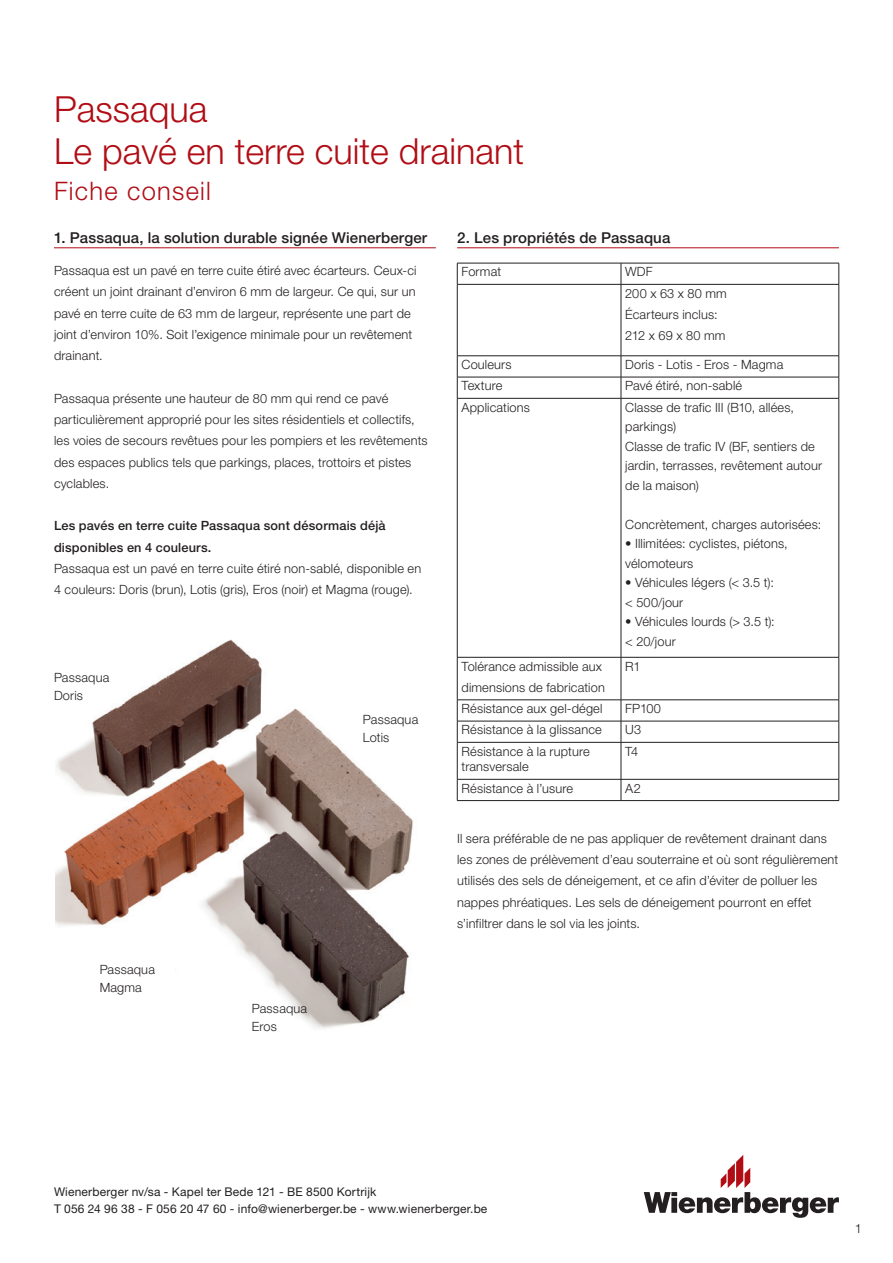
<style>
.page{position:relative;width:893px;height:1263px;background:#fff}
.page>*{position:absolute;margin:0;border:0;box-sizing:border-box;transform-origin:0 0}
.t1{font:300 36px/42px "Helvetica Neue LT Std";color:#b00d15}
.t2{font:300 25.5px "Helvetica Neue LT Std";letter-spacing:.05em;color:#b00d15}
.t3{font:500 15px "Helvetica Neue LT Std";letter-spacing:.01em;color:#231f20}
.t4{font:300 12.75px/21.3px "Helvetica Neue LT Std";letter-spacing:.015em;color:#231f20}
.t5{font:500 12.75px/21.3px "Helvetica Neue LT Std";letter-spacing:.015em;color:#231f20}
.t6{font:12px/16.5px "Helvetica Neue LT Std";letter-spacing:.015em;color:#231f20}
</style>
<div class="page">
<svg style="left:644px;top:1155px;width:195px;height:63px"></svg>
<hr style="left:54px;top:248px;width:382px;height:1px;background:#b00d15">
<img style="left:55px;top:639px;width:358px;height:390px">
<hr style="left:457px;top:248px;width:382px;height:1px;background:#b00d15">
<svg style="left:621px;top:264px;width:1px;height:20px"></svg>
<hr style="left:621px;top:284px;width:1px;height:72px;background:#231f20">
<svg style="left:621px;top:356px;width:1px;height:42px"></svg>
<hr style="left:621px;top:398px;width:1px;height:259px;background:#231f20">
<hr style="left:621px;top:657px;width:1px;height:43px;background:#231f20">
<svg style="left:621px;top:700px;width:1px;height:42px"></svg>
<hr style="left:621px;top:742px;width:1px;height:37px;background:#231f20">
<svg style="left:621px;top:780px;width:1px;height:20px"></svg>
<hr style="left:457px;top:263px;width:164px;height:1px;background:#231f20">
<svg style="left:457px;top:263px;width:1px;height:21px"></svg>
<hr style="left:621px;top:263px;width:218px;height:1px;background:#231f20">
<svg style="left:839px;top:263px;width:1px;height:21px"></svg>
<hr style="left:457px;top:284px;width:164px;height:1px;background:#231f20">
<hr style="left:457px;top:284px;width:1px;height:72px;background:#231f20">
<hr style="left:621px;top:284px;width:218px;height:1px;background:#231f20">
<hr style="left:839px;top:284px;width:1px;height:72px;background:#231f20">
<hr style="left:457px;top:355px;width:164px;height:1px;background:#231f20">
<hr style="left:621px;top:355px;width:218px;height:1px;background:#231f20">
<hr style="left:457px;top:377px;width:164px;height:1px;background:#231f20">
<svg style="left:457px;top:356px;width:1px;height:42px"></svg>
<hr style="left:621px;top:377px;width:218px;height:1px;background:#231f20">
<svg style="left:839px;top:356px;width:1px;height:42px"></svg>
<hr style="left:457px;top:398px;width:164px;height:1px;background:#231f20">
<hr style="left:457px;top:398px;width:1px;height:259px;background:#231f20">
<hr style="left:621px;top:398px;width:218px;height:1px;background:#231f20">
<hr style="left:839px;top:398px;width:1px;height:259px;background:#231f20">
<hr style="left:457px;top:657px;width:164px;height:1px;background:#231f20">
<hr style="left:457px;top:657px;width:1px;height:43px;background:#231f20">
<hr style="left:621px;top:657px;width:218px;height:1px;background:#231f20">
<hr style="left:839px;top:657px;width:1px;height:43px;background:#231f20">
<hr style="left:457px;top:699px;width:164px;height:1px;background:#231f20">
<hr style="left:621px;top:699px;width:218px;height:1px;background:#231f20">
<hr style="left:457px;top:721px;width:164px;height:1px;background:#231f20">
<svg style="left:457px;top:700px;width:1px;height:42px"></svg>
<hr style="left:621px;top:721px;width:218px;height:1px;background:#231f20">
<svg style="left:839px;top:700px;width:1px;height:42px"></svg>
<hr style="left:457px;top:742px;width:164px;height:1px;background:#231f20">
<hr style="left:457px;top:742px;width:1px;height:37px;background:#231f20">
<hr style="left:621px;top:742px;width:218px;height:1px;background:#231f20">
<hr style="left:839px;top:742px;width:1px;height:37px;background:#231f20">
<hr style="left:457px;top:779px;width:164px;height:1px;background:#231f20">
<svg style="left:457px;top:779px;width:1px;height:21px"></svg>
<hr style="left:621px;top:779px;width:218px;height:1px;background:#231f20">
<svg style="left:839px;top:779px;width:1px;height:21px"></svg>
<hr style="left:457px;top:800px;width:164px;height:1px;background:#231f20">
<hr style="left:621px;top:800px;width:218px;height:1px;background:#231f20">
<h1 class="t1" style="left:54px;top:88px;width:472px">Passaqua<br>Le pavé en terre cuite drainant</h1>
<h2 class="t2" style="left:54px;top:175px;width:159px">Fiche conseil</h2>
<p class="t3" style="left:54px;top:229px;width:375px">1. Passaqua, la solution durable signée Wienerberger</p>
<p class="t4" style="left:54px;top:260px;width:364px">Passaqua est un pavé en terre cuite étiré avec écarteurs. Ceux-ci créent un joint drainant d’environ 6 mm de largeur. Ce qui, sur un pavé en terre cuite de 63 mm de largeur, représente une part de joint d’environ 10%. Soit l’exigence minimale pour un revêtement drainant.</p>
<p class="t4" style="left:54px;top:387px;width:375px">Passaqua présente une hauteur de 80 mm qui rend ce pavé particulièrement approprié pour les sites résidentiels et collectifs, les voies de secours revêtues pour les pompiers et les revêtements des espaces publics tels que parkings, places, trottoirs et pistes cyclables.</p>
<p class="t5" style="left:54px;top:515px;width:333px">Les pavés en terre cuite Passaqua sont désormais déjà disponibles en 4 couleurs.</p>
<p class="t4" style="left:54px;top:557px;width:369px">Passaqua est un pavé en terre cuite étiré non-sablé, disponible en<br>4 couleurs: Doris (brun), Lotis (gris), Eros (noir) et Magma (rouge).</p>
<p class="t3" style="left:457px;top:229px;width:215px">2. Les propriétés de Passaqua</p>
<p class="t4" style="left:461px;top:261px;width:41px">Format</p>
<p class="t4" style="left:625px;top:261px;width:103px">WDF<br>200 x 63 x 80 mm<br>Écarteurs inclus:<br>212 x 69 x 80 mm</p>
<p class="t4" style="left:461px;top:354px;width:52px">Couleurs</p>
<p class="t4" style="left:625px;top:354px;width:160px">Doris - Lotis - Eros - Magma</p>
<p class="t4" style="left:461px;top:375px;width:42px">Texture</p>
<p class="t4" style="left:625px;top:375px;width:118px">Pavé étiré, non-sablé</p>
<p class="t4" style="left:461px;top:396px;width:70px">Applications</p>
<p class="t4" style="left:625px;top:397px;width:198px;line-height:19.5px">Classe de trafic III (B10, allées, parkings)<br>Classe de trafic IV (BF, sentiers de jardin, terrasses, revêtement autour de la maison)</p>
<p class="t4" style="left:625px;top:513px;width:198px">Concrètement, charges autorisées:</p>
<p class="t4" style="left:625px;top:534px;width:164px;line-height:19.5px">• Illimitées: cyclistes, piétons, vélomoteurs</p>
<p class="t4" style="left:625px;top:573px;width:150px;line-height:19.5px">• Véhicules légers (&lt; 3.5 t): &lt; 500/jour</p>
<p class="t4" style="left:625px;top:612px;width:151px;line-height:19.5px">• Véhicules lourds (&gt; 3.5 t): &lt; 20/jour</p>
<p class="t4" style="left:461px;top:655px;width:145px">Tolérance admissible aux dimensions de fabrication</p>
<p class="t4" style="left:625px;top:655px;width:17px">R1</p>
<p class="t4" style="left:461px;top:698px;width:142px">Résistance aux gel-dégel</p>
<p class="t4" style="left:625px;top:698px;width:37px">FP100</p>
<p class="t4" style="left:461px;top:719px;width:142px">Résistance à la glissance</p>
<p class="t4" style="left:625px;top:719px;width:17px">U3</p>
<p class="t4" style="left:461px;top:743px;width:130px;line-height:15.3px">Résistance à la rupture transversale</p>
<p class="t4" style="left:625px;top:740px;width:15px">T4</p>
<p class="t4" style="left:461px;top:777px;width:113px">Résistance à l’usure</p>
<p class="t4" style="left:625px;top:777px;width:17px">A2</p>
<p class="t4" style="left:54px;top:668px;width:57px;line-height:18px">Passaqua<br>Doris</p>
<p class="t4" style="left:363px;top:710px;width:57px;line-height:18px">Passaqua<br>Lotis</p>
<p class="t4" style="left:100px;top:960px;width:57px;line-height:18px">Passaqua<br>Magma</p>
<p class="t4" style="left:252px;top:999px;width:57px;line-height:18px">Passaqua<br>Eros</p>
<p class="t4" style="left:457px;top:827px;width:383px">Il sera préférable de ne pas appliquer de revêtement drainant dans les zones de prélèvement d’eau souterraine et où sont régulièrement utilisés des sels de déneigement, et ce afin d’éviter de polluer les nappes phréatiques. Les sels de déneigement pourront en effet s’infiltrer dans le sol via les joints.</p>
<p class="t6" style="left:54px;top:1183px;width:435px">Wienerberger nv/sa - Kapel ter Bede 121 - BE 8500 Kortrijk<br>T 056 24 96 38 - F 056 20 47 60 - info@wienerberger.be - www.wienerberger.be</p>
<p class="t4" style="left:855px;top:1217px;width:9px">1</p>
</div>
